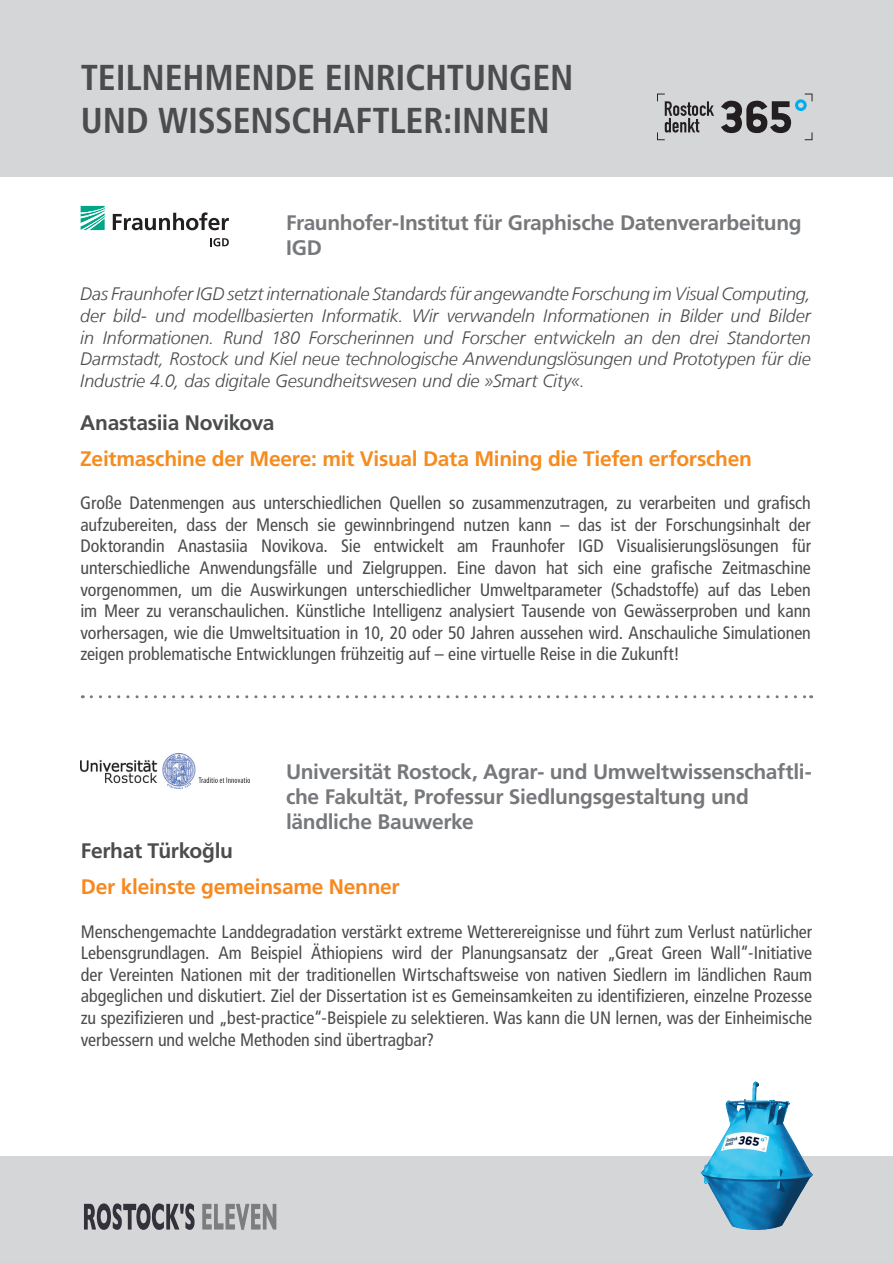
<style>
.page{position:relative;width:893px;height:1263px;background:#fff}
.page>*{position:absolute;margin:0;border:0;box-sizing:border-box;transform-origin:0 0}
.t1{font:700 condensed 36px/43.2px "Frutiger LT Com";letter-spacing:-.005em;color:#4b4c4d}
.t2{font:700 21px/25.2px "Frutiger LT Com";letter-spacing:-.015em;color:#76787b}
.t3{font:700 21px "Frutiger LT Com";letter-spacing:-.015em;color:#f68c1f}
.t4{font:700 21px "Frutiger LT Com";letter-spacing:-.02em;color:#4b4c4d}
.t5{font:700 21px "Frutiger LT Com";letter-spacing:-.015em;color:#f6891f}
.t6{font:condensed 18px/21.6px "Frutiger LT Com";letter-spacing:-.005em;color:#4b4c4d;text-align:justify}
.t7{font:italic 300 18px/21.6px "Frutiger LT Com";letter-spacing:-.01em;color:#4b4c4d;text-align:justify}
</style>
<div class="page">
<div style="left:0;top:0;width:893px;height:176px;background:#d5d6d8"></div>
<div style="left:0;top:1156px;width:893px;height:107px;background:#d5d6d8"></div>
<svg style="left:657px;top:94px;width:57px;height:46px"></svg>
<svg style="left:721px;top:94px;width:91px;height:46px"></svg>
<svg style="left:84px;top:1203px;width:111px;height:27px"></svg>
<svg style="left:202px;top:1204px;width:74px;height:26px"></svg>
<img style="left:700px;top:1081px;width:113px;height:149px">
<svg style="left:91px;top:695px;width:721px;height:3px"></svg>
<img style="left:80px;top:754px;width:169px;height:34px">
<svg style="left:81px;top:206px;width:24px;height:24px"></svg>
<svg style="left:113px;top:212px;width:116px;height:18px"></svg>
<svg style="left:210px;top:238px;width:19px;height:8px"></svg>
<h1 class="t1" style="left:81px;top:56px;width:494px">TEILNEHMENDE EINRICHTUNGEN<br>UND WISSENSCHAFTLER:INNEN</h1>
<p class="t2" style="left:286px;top:210px;width:517px">Fraunhofer-Institut für Graphische Datenverarbeitung<br>IGD</p>
<p class="t7" style="left:80px;top:283px;width:732px">Das Fraunhofer IGD setzt internationale Standards für angewandte Forschung im Visual Computing, der bild- und modellbasierten Informatik. Wir verwandeln Informationen in Bilder und Bilder in Informationen. Rund 180 Forscherinnen und Forscher entwickeln an den drei Standorten Darmstadt, Rostock und Kiel neue technologische Anwendungslösungen und Prototypen für die Industrie 4.0, das digitale Gesundheitswesen und die »Smart City«.</p>
<p class="t4" style="left:80px;top:410px;width:196px">Anastasiia Novikova</p>
<p class="t3" style="left:80px;top:446px;width:673px">Zeitmaschine der Meere: mit Visual Data Mining die Tiefen erforschen</p>
<p class="t6" style="left:80px;top:492px;width:732px">Große Datenmengen aus unterschiedlichen Quellen so zusammenzutragen, zu verarbeiten und grafisch aufzubereiten, dass der Mensch sie gewinnbringend nutzen kann – das ist der Forschungsinhalt der Doktorandin Anastasiia Novikova. Sie entwickelt am Fraunhofer IGD Visualisierungslösungen für unterschiedliche Anwendungsfälle und Zielgruppen. Eine davon hat sich eine grafische Zeitmaschine vorgenommen, um die Auswirkungen unterschiedlicher Umweltparameter (Schadstoffe) auf das Leben im Meer zu veranschaulichen. Künstliche Intelligenz analysiert Tausende von Gewässerproben und kann vorhersagen, wie die Umweltsituation in 10, 20 oder 50 Jahren aussehen wird. Anschauliche Simulationen zeigen problematische Entwicklungen frühzeitig auf – eine virtuelle Reise in die Zukunft!</p>
<p class="t2" style="left:286px;top:759px;width:527px">Universität Rostock, Agrar- und Umweltwissenschaftli&shy;che Fakultät, Professur Siedlungsgestaltung und ländliche Bauwerke</p>
<p class="t4" style="left:81px;top:838px;width:154px">Ferhat Türkoğlu</p>
<p class="t5" style="left:81px;top:874px;width:320px">Der kleinste gemeinsame Nenner</p>
<p class="t6" style="left:81px;top:920px;width:733px">Menschengemachte Landdegradation verstärkt extreme Wetterereignisse und führt zum Verlust natürlicher Lebensgrundlagen. Am Beispiel Äthiopiens wird der Planungsansatz der „Great Green Wall“-Initiative der Vereinten Nationen mit der traditionellen Wirtschaftsweise von nativen Siedlern im ländlichen Raum abgeglichen und diskutiert. Ziel der Dissertation ist es Gemeinsamkeiten zu identifizieren, einzelne Prozesse zu spezifizieren und „best-practice“-Beispiele zu selektieren. Was kann die UN lernen, was der Einheimische verbessern und welche Methoden sind übertragbar?</p>
</div>
